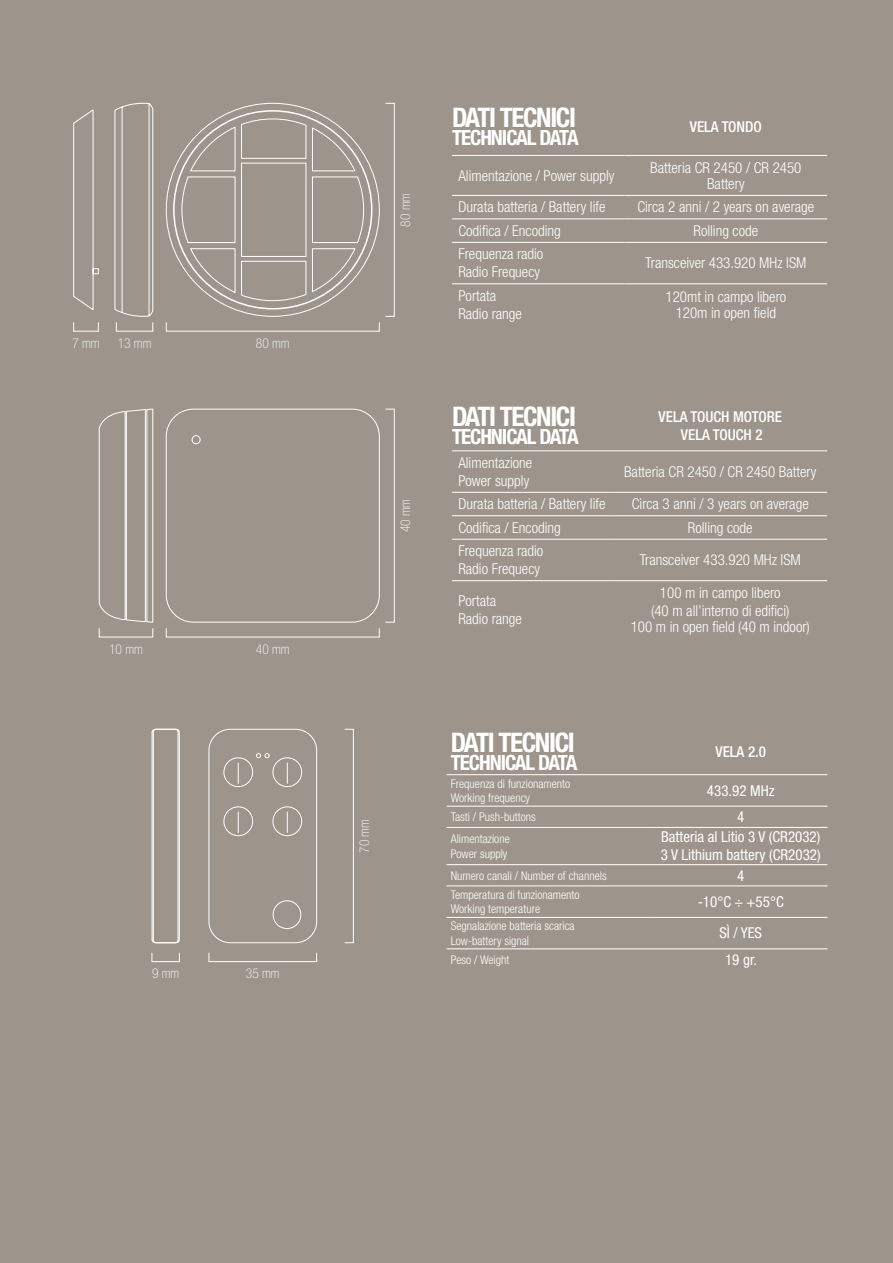
<style>
.page{position:relative;width:893px;height:1263px;background:#9d958c}
.page>*{position:absolute;margin:0;border:0;box-sizing:border-box;transform-origin:0 0}
.t1{font:700 condensed 27px "Helvetica Neue LT Pro";letter-spacing:-.05em;color:#fff}
.t2{font:700 condensed 21px "Helvetica Neue LT Pro";letter-spacing:-.05em;color:#fff}
.t3{font:300 condensed 15px/18px "Helvetica Neue LT Pro";color:#fff}
.t4{font:300 condensed 15px/18px "Helvetica Neue LT Std";color:#fff;text-align:center}
.t5{font:condensed 15px/18px "Helvetica Neue LT Std";color:#fff}
.t6{font:500 condensed 15px/18px "Helvetica Neue LT Pro";color:#fff;text-align:center}
.t7{font:100 condensed 13.5px "Helvetica Neue LT Pro";color:#fff}
.t8{font:300 condensed 12px/14.4px "Helvetica Neue LT Pro";color:#fff}
.s1{font-family:"Helvetica Neue LT Std"}
</style>
<div class="page">
<div style="left:385px;top:103px;width:10px;height:214px;border:1px solid #fff"></div>
<div style="left:116px;top:322px;width:37px;height:10px;border:1px solid #fff"></div>
<div style="left:73px;top:322px;width:26px;height:10px;border:1px solid #fff"></div>
<div style="left:166px;top:322px;width:214px;height:10px;border:1px solid #fff"></div>
<svg style="left:181px;top:118px;width:183px;height:183px"></svg>
<svg style="left:114px;top:102px;width:40px;height:215px"></svg>
<svg style="left:73px;top:109px;width:26px;height:201px"></svg>
<hr style="left:452px;top:155px;width:173px;height:1px;background:#fff">
<hr style="left:625px;top:155px;width:202px;height:1px;background:#fff">
<hr style="left:452px;top:195px;width:173px;height:1px;background:#fff">
<hr style="left:625px;top:195px;width:202px;height:1px;background:#fff">
<hr style="left:452px;top:218px;width:173px;height:1px;background:#fff">
<hr style="left:625px;top:218px;width:202px;height:1px;background:#fff">
<hr style="left:452px;top:242px;width:173px;height:1px;background:#fff">
<hr style="left:625px;top:242px;width:202px;height:1px;background:#fff">
<hr style="left:452px;top:283px;width:173px;height:1px;background:#fff">
<hr style="left:625px;top:283px;width:202px;height:1px;background:#fff">
<hr style="left:452px;top:450px;width:161px;height:1px;background:#fff">
<hr style="left:613px;top:450px;width:214px;height:1px;background:#fff">
<hr style="left:452px;top:492px;width:161px;height:1px;background:#fff">
<hr style="left:613px;top:492px;width:214px;height:1px;background:#fff">
<hr style="left:452px;top:515px;width:161px;height:1px;background:#fff">
<hr style="left:613px;top:515px;width:214px;height:1px;background:#fff">
<hr style="left:452px;top:539px;width:161px;height:1px;background:#fff">
<hr style="left:613px;top:539px;width:214px;height:1px;background:#fff">
<hr style="left:452px;top:580px;width:161px;height:1px;background:#fff">
<hr style="left:613px;top:580px;width:214px;height:1px;background:#fff">
<div style="left:385px;top:409px;width:10px;height:213px;border:1px solid #fff"></div>
<svg style="left:166px;top:408px;width:214px;height:215px"></svg>
<svg style="left:98px;top:408px;width:56px;height:215px"></svg>
<div style="left:344px;top:729px;width:10px;height:214px;border:1px solid #fff"></div>
<div style="left:152px;top:952px;width:28px;height:10px;border:1px solid #fff"></div>
<div style="left:209px;top:952px;width:108px;height:10px;border:1px solid #fff"></div>
<svg style="left:208px;top:728px;width:109px;height:215px"></svg>
<svg style="left:151px;top:728px;width:29px;height:215px"></svg>
<hr style="left:446px;top:774px;width:208px;height:1px;background:#fff">
<hr style="left:654px;top:774px;width:173px;height:1px;background:#fff">
<hr style="left:446px;top:806px;width:208px;height:1px;background:#fff">
<hr style="left:654px;top:806px;width:173px;height:1px;background:#fff">
<hr style="left:446px;top:827px;width:208px;height:1px;background:#fff">
<hr style="left:654px;top:827px;width:173px;height:1px;background:#fff">
<hr style="left:446px;top:864px;width:208px;height:1px;background:#fff">
<hr style="left:654px;top:864px;width:173px;height:1px;background:#fff">
<hr style="left:446px;top:885px;width:208px;height:1px;background:#fff">
<hr style="left:654px;top:885px;width:173px;height:1px;background:#fff">
<hr style="left:446px;top:917px;width:208px;height:1px;background:#fff">
<hr style="left:654px;top:917px;width:173px;height:1px;background:#fff">
<hr style="left:446px;top:948px;width:208px;height:1px;background:#fff">
<hr style="left:654px;top:948px;width:173px;height:1px;background:#fff">
<p class="t7" style="left:72px;top:335px;width:29px">7 mm</p>
<p class="t7" style="left:118px;top:335px;width:35px">13 mm</p>
<p class="t7" style="left:256px;top:335px;width:35px">80 mm</p>
<p class="t7" style="left:109px;top:641px;width:35px">10 mm</p>
<p class="t7" style="left:256px;top:641px;width:35px">40 mm</p>
<p class="t7" style="left:152px;top:966px;width:29px">9 mm</p>
<p class="t7" style="left:246px;top:966px;width:35px">35 mm</p>
<p class="t7" style="left:398px;top:227px;width:35px;rotate:-90deg">80 mm</p>
<p class="t7" style="left:398px;top:532px;width:35px;rotate:-90deg">40 mm</p>
<p class="t7" style="left:357px;top:853px;width:35px;rotate:-90deg">70 mm</p>
<h1 class="t1" style="left:452px;top:101px;width:126px">DATI TECNICI</h1>
<h2 class="t2" style="left:452px;top:125px;width:128px">TECHNICAL DATA</h2>
<p class="t6" style="left:690px;top:117px;width:74px">VELA TONDO</p>
<p class="t3" style="left:458px;top:166px;width:158px">Alimentazione / Power supply</p>
<p class="t3" style="left:650px;top:159px;width:153px;line-height:16.5px;text-align:center">Batteria CR 2450 / CR 2450<br>Battery</p>
<p class="t3" style="left:458px;top:198px;width:149px">Durata batteria / Battery life</p>
<p class="t3" style="left:637px;top:198px;width:178px"><span class="s1">Circa 2 anni /</span> 2 years on average</p>
<p class="t3" style="left:458px;top:221px;width:104px">Codifica / Encoding</p>
<p class="t4" style="left:693px;top:221px;width:66px">Rolling code</p>
<p class="t3" style="left:458px;top:245px;width:86px">Frequenza radio<br>Radio Frequecy</p>
<p class="t4" style="left:645px;top:254px;width:163px">Transceiver 433.920 MHz ISM</p>
<p class="t3" style="left:458px;top:286px;width:65px">Portata<br>Radio range</p>
<p class="t4" style="left:665px;top:287px;width:122px">120mt in campo libero</p>
<p class="t3" style="left:676px;top:304px;width:102px">120m in open field</p>
<h1 class="t1" style="left:452px;top:400px;width:126px">DATI TECNICI</h1>
<h2 class="t2" style="left:452px;top:424px;width:128px">TECHNICAL DATA</h2>
<p class="t6" style="left:659px;top:407px;width:125px">VELA TOUCH MOTORE<br>VELA TOUCH 2</p>
<p class="t3" style="left:458px;top:453px;width:75px">Alimentazione<br>Power supply</p>
<p class="t3" style="left:624px;top:462px;width:194px">Batteria CR 2450 / CR 2450 Battery</p>
<p class="t3" style="left:458px;top:495px;width:149px">Durata batteria / Battery life</p>
<p class="t3" style="left:632px;top:495px;width:178px"><span class="s1">Circa 3 anni /</span> 3 years on average</p>
<p class="t3" style="left:458px;top:518px;width:104px">Codifica / Encoding</p>
<p class="t4" style="left:688px;top:518px;width:66px">Rolling code</p>
<p class="t3" style="left:458px;top:542px;width:86px">Frequenza radio<br>Radio Frequecy</p>
<p class="t4" style="left:640px;top:551px;width:163px">Transceiver 433.920 MHz ISM</p>
<p class="t3" style="left:458px;top:592px;width:65px">Portata<br>Radio range</p>
<p class="t4" style="left:651px;top:583px;width:140px">100 m in campo libero (40 m all’interno di edifici)</p>
<p class="t3" style="left:631px;top:618px;width:181px">100 m in open field (40 m indoor)</p>
<h1 class="t1" style="left:451px;top:726px;width:126px">DATI TECNICI</h1>
<h2 class="t2" style="left:451px;top:750px;width:128px">TECHNICAL DATA</h2>
<p class="t6" style="left:715px;top:743px;width:52px">VELA 2.0</p>
<p class="t8" style="left:451px;top:776px;width:121px">Frequenza di funzionamento<br>Working frequency</p>
<p class="t5" style="left:707px;top:781px;width:69px">433.92 MHz</p>
<p class="t8" style="left:451px;top:809px;width:87px">Tasti / Push-buttons</p>
<p class="t5" style="left:737px;top:808px;width:9px">4</p>
<p class="t8" style="left:451px;top:831px;width:61px">Alimentazione<br>Power supply</p>
<p class="t5" style="left:661px;top:828px;width:161px">Batteria al Litio 3 V (CR2032)<br>3 V Lithium battery (CR2032)</p>
<p class="t8" style="left:451px;top:868px;width:157px">Numero canali / Number of channels</p>
<p class="t5" style="left:737px;top:866px;width:9px">4</p>
<p class="t8" style="left:451px;top:887px;width:130px">Temperatura di funzionamento<br>Working temperature</p>
<p class="t5" style="left:698px;top:892px;width:88px">-10°C +55°C</p>
<p class="t8" style="left:451px;top:919px;width:125px">Segnalazione batteria scarica<br>Low-battery signal</p>
<p class="t5" style="left:719px;top:924px;width:44px">SÌ / YES</p>
<p class="t8" style="left:451px;top:952px;width:60px">Peso / Weight</p>
<p class="t5" style="left:725px;top:950px;width:33px">19 gr.</p>
</div>
